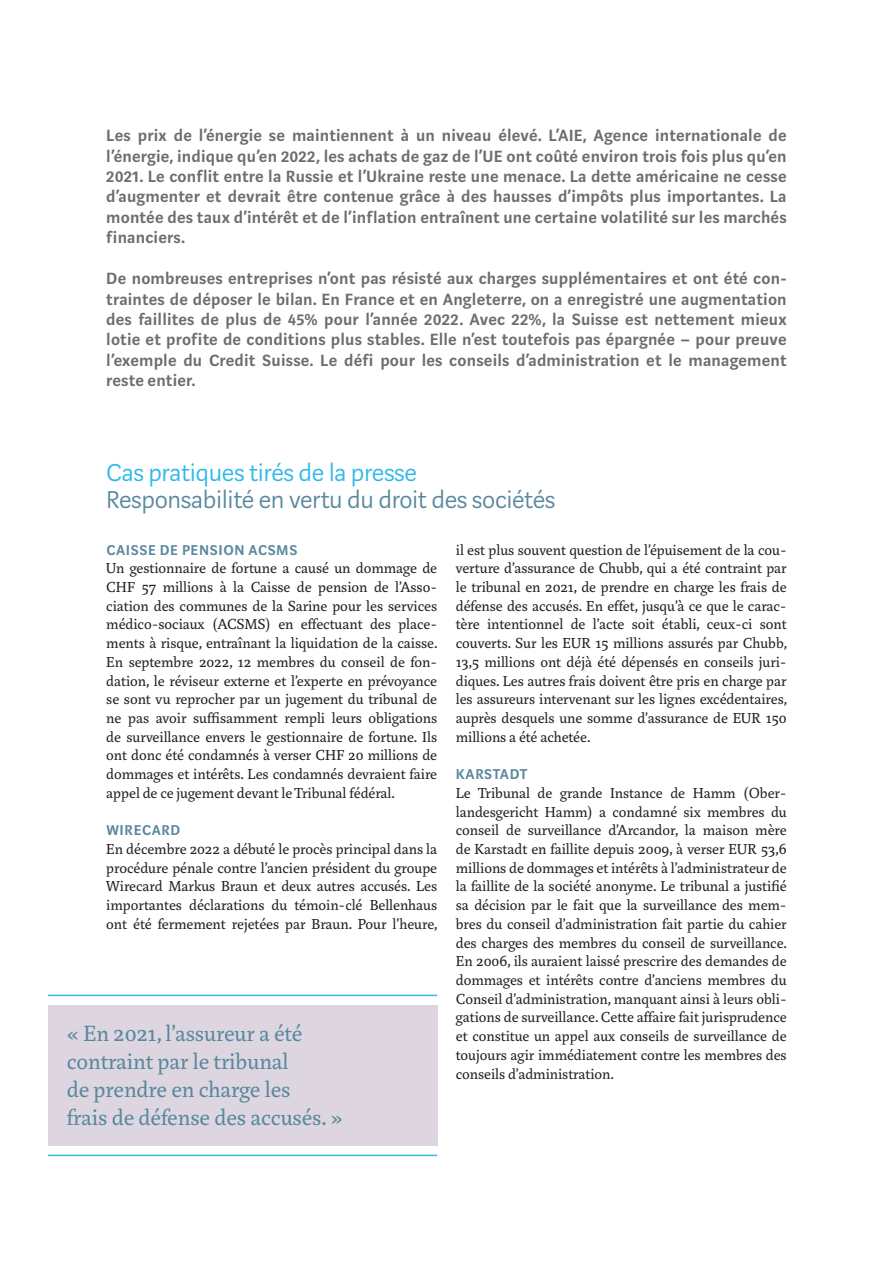
<style>
.page{position:relative;width:893px;height:1263px;background:#fff}
.page>*{position:absolute;margin:0;border:0;box-sizing:border-box;transform-origin:0 0}
.t1{font:300 27px "Marat Sans KS";letter-spacing:-.015em;color:#59889e}
.t2{font:300 27px "Marat Sans KS";letter-spacing:-.015em;color:#2fb8eb}
.t3{font:24px/28px "Marat KS";color:#59889e}
.t4{font:600 18px/20.4px "Marat Sans KS";letter-spacing:.01em;color:#6c6d70;text-align:justify}
.t5{font:15.75px/18.8px "Marat KS";color:#231f20;text-align:justify}
.t6{font:600 15.75px "Marat Sans KS";letter-spacing:.04em;color:#59889e}
</style>
<div class="page">
<div style="left:48px;top:1005px;width:389px;height:140px;background:#ddd6e0"></div>
<hr style="left:48px;top:995px;width:389px;height:1px;background:#2fb8eb">
<hr style="left:48px;top:1155px;width:389px;height:1px;background:#2fb8eb">
<p class="t4" style="left:106px;top:126px;width:682px">Les prix de l’énergie se maintiennent à un niveau élevé. L’AIE, Agence internationale de l’énergie, indique qu’en 2022, les achats de gaz de l’UE ont coûté environ trois fois plus qu’en 2021. Le conflit entre la Russie et l’Ukraine reste une menace. La dette américaine ne cesse d’augmenter et devrait être contenue grâce à des hausses d’impôts plus importantes. La montée des taux d’intérêt et de l’inflation entraînent une certaine volatilité sur les marchés financiers.</p>
<p class="t4" style="left:106px;top:269px;width:682px">De nombreuses entreprises n’ont pas résisté aux charges supplémentaires et ont été con&shy;traintes de déposer le bilan. En France et en Angleterre, on a enregistré une augmentation des faillites de plus de 45% pour l’année 2022. Avec 22%, la Suisse est nettement mieux lotie et profite de conditions plus stables. Elle n’est toutefois pas épargnée – pour preuve l’exemple du Credit Suisse. Le défi pour les conseils d’administration et le management reste entier.</p>
<h1 class="t2" style="left:106px;top:459px;width:312px">Cas pratiques tirés de la presse</h1>
<h1 class="t1" style="left:106px;top:486px;width:451px">Responsabilité en vertu du droit des sociétés</h1>
<p class="t6" style="left:106px;top:541px;width:193px">CAISSE DE PENSION ACSMS</p>
<p class="t5" style="left:106px;top:559px;width:333px">Un gestionnaire de fortune a causé un dommage de CHF 57 millions à la Caisse de pension de l’Asso&shy;ciation des communes de la Sarine pour les services médico-sociaux (ACSMS) en effectuant des place&shy;ments à risque, entraînant la liquidation de la caisse.<br>En septembre 2022, 12 membres du conseil de fon&shy;dation, le réviseur externe et l’experte en prévoyance se sont vu reprocher par un jugement du tribunal de ne pas avoir suffisamment rempli leurs obligations de surveillance envers le gestionnaire de fortune. Ils ont donc été condamnés à verser CHF 20 millions de dommages et intérêts. Les condamnés devraient faire appel de ce jugement devant le Tribunal fédéral.</p>
<p class="t6" style="left:106px;top:822px;width:75px">WIRECARD</p>
<p class="t5" style="left:106px;top:840px;width:333px">En décembre 2022 a débuté le procès principal dans la procédure pénale contre l’ancien président du groupe Wirecard Markus Braun et deux autres accusés. Les importantes déclarations du témoin-clé Bellenhaus ont été fermement rejetées par Braun. Pour l’heure,</p>
<h2 class="t3" style="left:67px;top:1020px;width:278px">« En 2021, l’assureur a été contraint par le tribunal<br>de prendre en charge les<br>frais de défense des accusés. »</h2>
<p class="t5" style="left:456px;top:540px;width:333px">il est plus souvent question de l’épuisement de la cou&shy;verture d’assurance de Chubb, qui a été contraint par le tribunal en 2021, de prendre en charge les frais de défense des accusés. En effet, jusqu’à ce que le carac&shy;tère intentionnel de l’acte soit établi, ceux-ci sont couverts. Sur les EUR 15 millions assurés par Chubb, 13,5 millions ont déjà été dépensés en conseils juri&shy;diques. Les autres frais doivent être pris en charge par les assureurs intervenant sur les lignes excédentaires, auprès desquels une somme d’assurance de EUR 150 millions a été achetée.</p>
<p class="t6" style="left:456px;top:766px;width:73px">KARSTADT</p>
<p class="t5" style="left:456px;top:784px;width:333px">Le Tribunal de grande Instance de Hamm (Ober&shy;landesgericht Hamm) a condamné six membres du conseil de surveillance d’Arcandor, la maison mère de Karstadt en faillite depuis 2009, à verser EUR 53,6 millions de dommages et intérêts à l’administrateur de la faillite de la société anonyme. Le tribunal a justifié sa décision par le fait que la surveillance des mem&shy;bres du conseil d’administration fait partie du cahier des charges des membres du conseil de surveillance.<br>En 2006, ils auraient laissé prescrire des demandes de dommages et intérêts contre d’anciens membres du Conseil d’administration, manquant ainsi à leurs obli&shy;gations de surveillance. Cette affaire fait jurisprudence et constitue un appel aux conseils de surveillance de toujours agir immédiatement contre les membres des conseils d’administration.</p>
</div>
